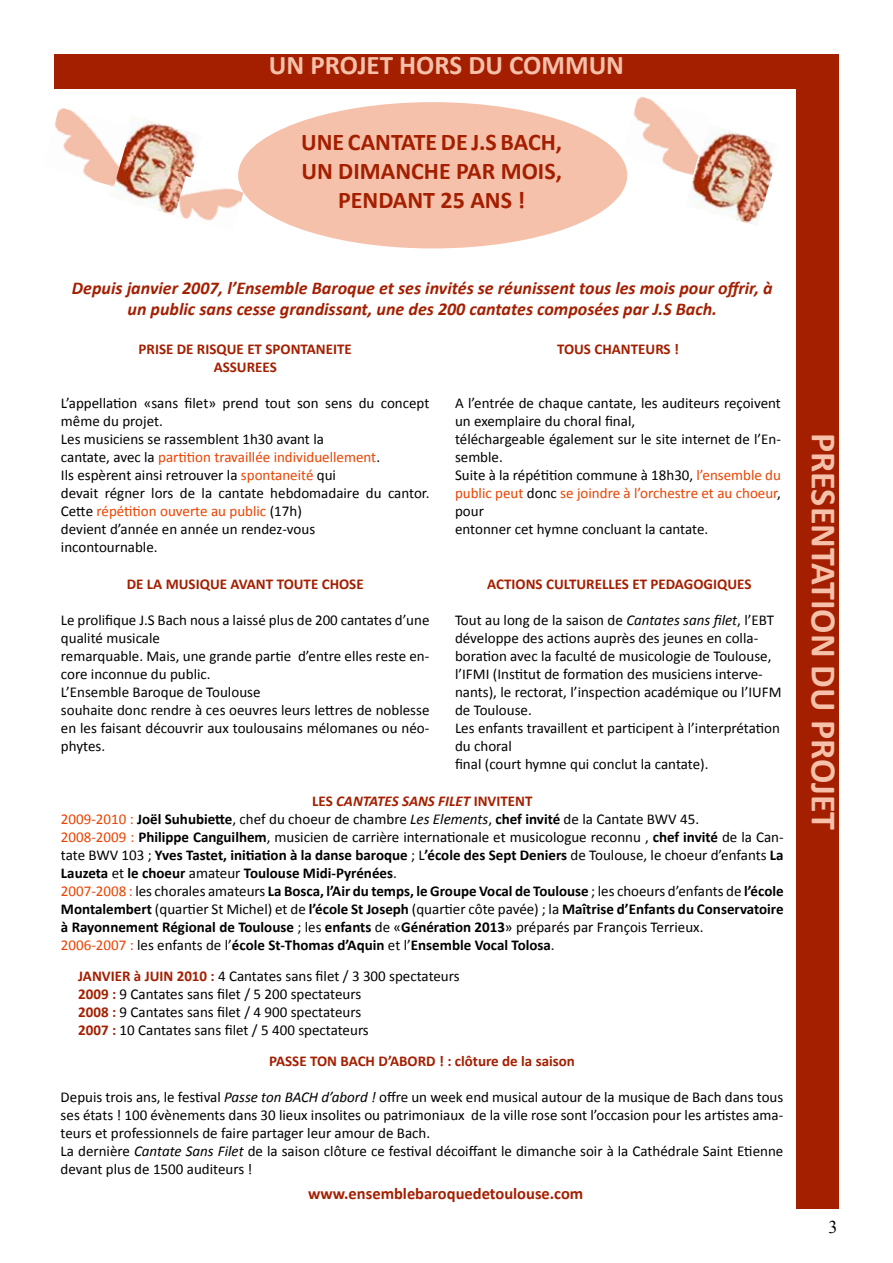
<style>
.page{position:relative;width:893px;height:1263px;background:#fff}
.page>*{position:absolute;margin:0;border:0;box-sizing:border-box;transform-origin:0 0}
.t1{font:700 36px "Calibri";color:#f5c1ab}
.t2{font:700 27px "Calibri";color:#f5c1ab}
.t3{font:700 24px/28.8px "Calibri";color:#a41f00;text-align:center}
.t4{font:italic 700 18px/21.6px "Calibri";color:#a41f00;text-align:center}
.t5{font:18px "Times New Roman";color:#000}
.t6{font:700 16.5px "Calibri";color:#a41f00}
.t7{font:15px/18px "Calibri";color:#000}
.t8{font:700 15px/18px "Calibri";color:#000}
.t9{font:700 15px/18px "Calibri";color:#a41f00;text-align:center}
.s1{color:#ea4300}
.s2{font-style:italic}
.s3{color:#a41f00}
.s4{font-style:italic;color:#a41f00}
.s5{font-weight:400;color:#ea4300}
.s6{font-weight:400}
.s7{font-weight:400;font-style:italic}
.s8{font-weight:700;color:#a41f00}
</style>
<div class="page">
<div style="left:796px;top:54px;width:43px;height:1155px;background:#a41f00"></div>
<div style="left:54px;top:54px;width:785px;height:35px;background:#a41f00"></div>
<div style="left:238px;top:102px;width:389px;height:146px;background:#f5c1ab;border-radius:50%"></div>
<img style="left:622px;top:96px;width:64px;height:79px">
<img style="left:686px;top:127px;width:89px;height:97px">
<img style="left:115px;top:118px;width:82px;height:97px">
<img style="left:54px;top:108px;width:77px;height:79px">
<img style="left:175px;top:176px;width:68px;height:45px">
<h2 class="t2" style="left:269px;top:48px;width:357px">UN PROJET HORS DU COMMUN</h2>
<h3 class="t3" style="left:301px;top:128px;width:262px">UNE CANTATE DE J.S BACH,<br>UN DIMANCHE PAR MOIS,<br>PENDANT 25 ANS !</h3>
<p class="t4" style="left:72px;top:277px;width:702px">Depuis janvier 2007, l’Ensemble Baroque et ses invités se réunissent tous les mois pour offrir, à un public sans cesse grandissant, une des 200 cantates composées par J.S Bach.</p>
<p class="t9" style="left:139px;top:340px;width:215px">PRISE DE RISQUE ET SPONTANEITE<br>ASSUREES</p>
<p class="t7" style="left:61px;top:394px;width:370px">L’appellation «sans filet» prend tout son sens du concept même du projet.<br>Les musiciens se rassemblent 1h30 avant la<br>cantate, avec la <span class="s1">partition travaillée individuellement</span>.<br>Ils espèrent ainsi retrouver la <span class="s1">spontaneité</span> qui<br>devait régner lors de la cantate hebdomadaire du cantor.<br>Cette <span class="s1">répétition ouverte au public</span> (17h)<br>devient d’année en année un rendez-vous<br>incontournable.</p>
<p class="t9" style="left:557px;top:340px;width:124px">TOUS CHANTEURS !</p>
<p class="t7" style="left:455px;top:394px;width:327px">A l’entrée de chaque cantate, les auditeurs reçoivent un exemplaire du choral final,<br>téléchargeable également sur le site internet de l’En&shy;semble.<br>Suite à la répétition commune à 18h30, <span class="s1">l’ensemble du public peut</span> donc <span class="s1">se joindre à l’orchestre et au choeur</span>, pour<br>entonner cet hymne concluant la cantate.</p>
<p class="t9" style="left:127px;top:574px;width:238px">DE LA MUSIQUE AVANT TOUTE CHOSE</p>
<p class="t7" style="left:61px;top:611px;width:370px">Le prolifique J.S Bach nous a laissé plus de 200 cantates d’une qualité musicale<br>remarquable. Mais, une grande partie d’entre elles reste en&shy;core inconnue du public.<br>L’Ensemble Baroque de Toulouse<br>souhaite donc rendre à ces oeuvres leurs lettres de noblesse en les faisant découvrir aux toulousains mélomanes ou néo&shy;phytes.</p>
<p class="t9" style="left:487px;top:574px;width:266px">ACTIONS CULTURELLES ET PEDAGOGIQUES</p>
<p class="t7" style="left:455px;top:611px;width:328px">Tout au long de la saison de <span class="s2">Cantates sans filet</span>, l’EBT développe des actions auprès des jeunes en colla&shy;boration avec la faculté de musicologie de Toulouse, l’IFMI (Institut de formation des musiciens interve&shy;nants), le rectorat, l’inspection académique ou l’IUFM de Toulouse.<br>Les enfants travaillent et participent à l’interprétation du choral<br>final (court hymne qui conclut la cantate).</p>
<p class="t8" style="left:61px;top:792px;width:724px;text-indent:251px"><span class="s3">LES</span> <span class="s4">CANTATES SANS FILET</span> <span class="s3">INVITENT<br></span><span class="s5">2009-2010 :</span> Joël Suhubiette<span class="s6">, chef du choeur de chambre</span> <span class="s7">Les Elements</span><span class="s6">,</span> chef invité <span class="s6">de la Cantate BWV 45.<br></span><span class="s5">2008-2009 :</span> Philippe Canguilhem<span class="s6">, musicien de carrière internationale et musicologue reconnu ,</span> chef invité <span class="s6">de la Can&shy;tate BWV 103 ;</span> Yves Tastet, initiation à la danse baroque <span class="s6">; L</span>’école des Sept Deniers <span class="s6">de Toulouse, le choeur d’enfants</span> La Lauzeta <span class="s6">et</span> le choeur <span class="s6">amateur</span> Toulouse Midi-Pyrénées<span class="s6">.<br></span><span class="s5">2007-2008 :</span> <span class="s6">les chorales amateurs</span> La Bosca, l’Air du temps, le Groupe Vocal de Toulouse <span class="s6">; les choeurs d’enfants de</span> l’école Montalembert <span class="s6">(quartier St Michel) et de</span> l’école St Joseph <span class="s6">(quartier côte pavée) ; la</span> Maîtrise d’Enfants du Conservatoire à Rayonnement Régional de Toulouse <span class="s6">; les</span> enfants <span class="s6">de «</span>Génération 2013<span class="s6">» préparés par François Terrieux.<br></span><span class="s5">2006-2007 :</span> <span class="s6">les enfants de l’</span>école St-Thomas d’Aquin <span class="s6">et l’</span>Ensemble Vocal Tolosa<span class="s6">.</span></p>
<p class="t7" style="left:78px;top:967px;width:383px"><span class="s8">JANVIER à JUIN 2010 :</span> 4 Cantates sans filet / 3 300 spectateurs <span class="s8">2009 :</span> 9 Cantates sans filet / 5 200 spectateurs<br><span class="s8">2008 :</span> 9 Cantates sans filet / 4 900 spectateurs<br><span class="s8">2007 :</span> 10 Cantates sans filet / 5 400 spectateurs</p>
<p class="t9" style="left:269px;top:1052px;width:307px">PASSE TON BACH D’ABORD ! : clôture de la saison</p>
<p class="t7" style="left:61px;top:1088px;width:724px">Depuis trois ans, le festival <span class="s2">Passe ton BACH d’abord !</span> offre un week end musical autour de la musique de Bach dans tous ses états ! 100 évènements dans 30 lieux insolites ou patrimoniaux de la ville rose sont l’occasion pour les artistes ama&shy;teurs et professionnels de faire partager leur amour de Bach.<br>La dernière <span class="s2">Cantate Sans Filet</span> de la saison clôture ce festival décoiffant le dimanche soir à la Cathédrale Saint Etienne devant plus de 1500 auditeurs !</p>
<p class="t6" style="left:308px;top:1183px;width:277px">www.ensemblebaroquedetoulouse.com</p>
<h1 class="t1" style="left:847px;top:433px;width:399px;rotate:90deg">PRESENTATION DU PROJET</h1>
<p class="t5" style="left:828px;top:1215px;width:10px">3</p>
</div>
